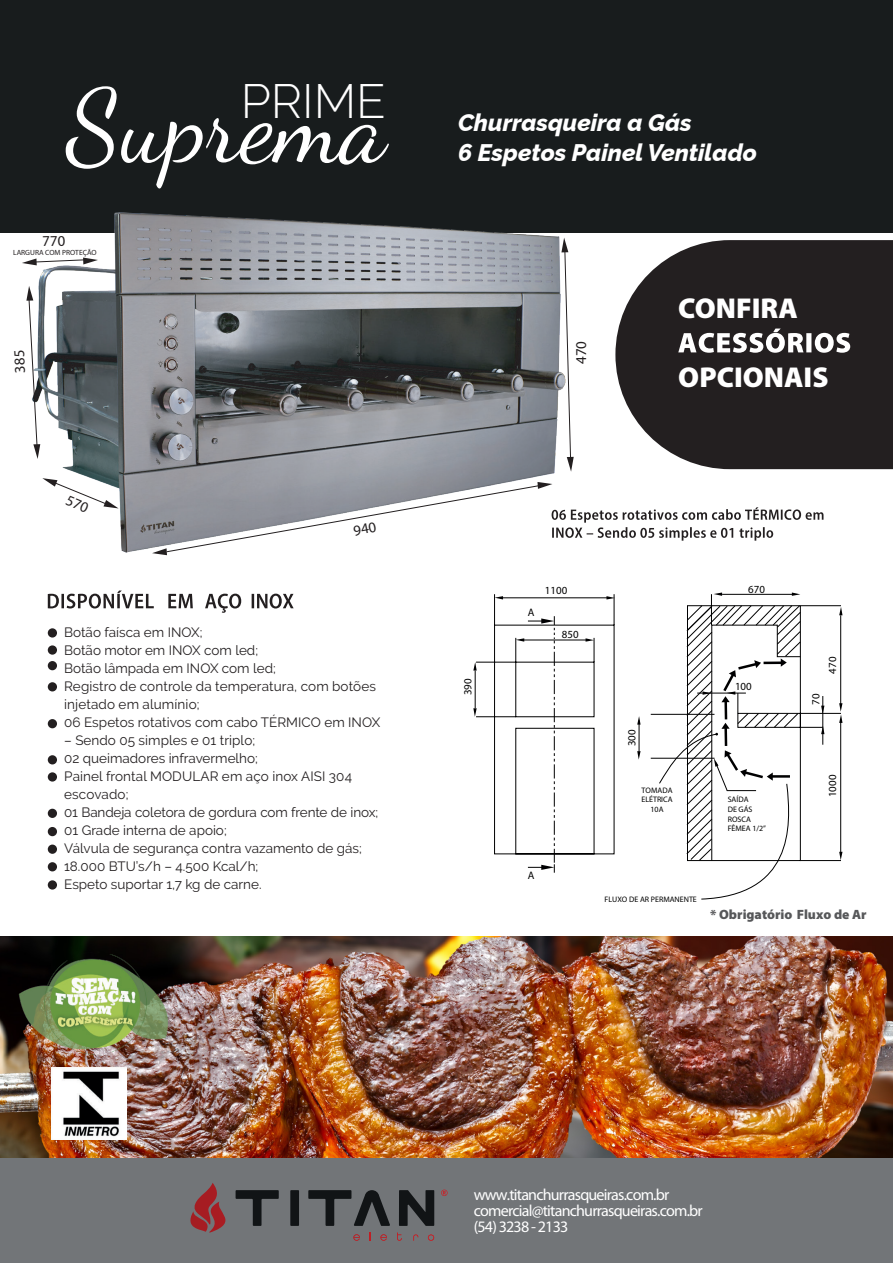
<style>
.page{position:relative;width:893px;height:1263px;background:#fff}
.page>*{position:absolute;margin:0;border:0;box-sizing:border-box;transform-origin:0 0}
.t1{font:102.15px "Dancing Script";color:#fff}
.t2{font:300 48.3px "Raleway";color:#fff}
.t3{font:900 28.8px "Myriad Pro";color:#fff}
.t4{font:italic 800 24px/30px "Raleway";color:#fff}
.t5{font:16.05px/16px "Myriad Pro";letter-spacing:-.05em;color:#fff}
.t6{font:15px "Myriad Pro";color:#231f20}
.t7{font:13.5px/18px "Raleway";color:#231f20}
.t8{font:900 13.5px "Myriad Pro";color:#57585a}
.t9{font:10.95px "Myriad Pro";color:#000001}
.t10{font:7.95px/9.6px "Myriad Pro";color:#000001}
.t11{font:7.5px "Myriad Pro";letter-spacing:-.005em;color:#231f20}
</style>
<div class="page">
<div style="left:0;top:0;width:893px;height:233px;background:#181c1d"></div>
<img style="left:0;top:936px;width:893px;height:223px">
<div style="left:0;top:1159px;width:893px;height:104px;background:#727578"></div>
<img style="left:13px;top:936px;width:164px;height:146px">
<svg style="left:48px;top:590px;width:106px;height:18px"></svg>
<svg style="left:168px;top:594px;width:25px;height:14px"></svg>
<svg style="left:205px;top:594px;width:89px;height:19px"></svg>
<svg style="left:615px;top:240px;width:278px;height:229px;background:#383435"></svg>
<svg style="left:678px;top:329px;width:172px;height:24px"></svg>
<svg style="left:399px;top:1190px;width:35px;height:36px"></svg>
<div style="left:290px;top:1190px;width:9px;height:36px;background:#111416"></div>
<svg style="left:190px;top:1183px;width:89px;height:50px"></svg>
<svg style="left:308px;top:1190px;width:82px;height:36px"></svg>
<svg style="left:441px;top:1189px;width:7px;height:7px"></svg>
<svg style="left:353px;top:1234px;width:7px;height:7px"></svg>
<svg style="left:380px;top:1234px;width:7px;height:7px"></svg>
<svg style="left:397px;top:1232px;width:5px;height:9px"></svg>
<svg style="left:413px;top:1234px;width:5px;height:7px"></svg>
<svg style="left:428px;top:1234px;width:6px;height:7px"></svg>
<img style="left:51px;top:1068px;width:75px;height:72px">
<img style="left:34px;top:212px;width:527px;height:344px">
<div style="left:48px;top:628px;width:9px;height:9px;background:#231f20;border-radius:50%"></div>
<div style="left:48px;top:645px;width:9px;height:10px;background:#231f20;border-radius:50%"></div>
<div style="left:48px;top:661px;width:9px;height:9px;background:#231f20;border-radius:50%"></div>
<div style="left:48px;top:682px;width:9px;height:9px;background:#231f20;border-radius:50%"></div>
<div style="left:48px;top:719px;width:9px;height:9px;background:#231f20;border-radius:50%"></div>
<div style="left:48px;top:755px;width:9px;height:9px;background:#231f20;border-radius:50%"></div>
<div style="left:48px;top:772px;width:9px;height:9px;background:#231f20;border-radius:50%"></div>
<div style="left:48px;top:880px;width:9px;height:9px;background:#231f20;border-radius:50%"></div>
<div style="left:48px;top:827px;width:9px;height:9px;background:#231f20;border-radius:50%"></div>
<div style="left:48px;top:844px;width:9px;height:10px;background:#231f20;border-radius:50%"></div>
<div style="left:48px;top:862px;width:9px;height:9px;background:#231f20;border-radius:50%"></div>
<div style="left:48px;top:809px;width:9px;height:9px;background:#231f20;border-radius:50%"></div>
<svg style="left:476px;top:593px;width:316px;height:262px"></svg>
<svg style="left:637px;top:716px;width:4px;height:9px"></svg>
<svg style="left:637px;top:751px;width:4px;height:9px"></svg>
<hr style="left:475px;top:670px;width:1px;height:38px;background:#000001">
<svg style="left:473px;top:662px;width:4px;height:8px"></svg>
<svg style="left:473px;top:708px;width:4px;height:9px"></svg>
<svg style="left:606px;top:596px;width:9px;height:3px"></svg>
<svg style="left:495px;top:596px;width:8px;height:3px"></svg>
<svg style="left:586px;top:638px;width:8px;height:4px"></svg>
<svg style="left:516px;top:618px;width:39px;height:255px"></svg>
<hr style="left:711px;top:594px;width:1px;height:31px;background:#000001">
<hr style="left:651px;top:714px;width:63px;height:1px;background:#000001">
<hr style="left:651px;top:758px;width:63px;height:1px;background:#000001">
<hr style="left:722px;top:594px;width:72px;height:1px;background:#000001">
<svg style="left:792px;top:592px;width:8px;height:4px"></svg>
<svg style="left:714px;top:592px;width:8px;height:4px"></svg>
<hr style="left:840px;top:615px;width:1px;height:91px;background:#000001">
<svg style="left:839px;top:607px;width:3px;height:8px"></svg>
<hr style="left:840px;top:720px;width:1px;height:134px;background:#000001">
<svg style="left:839px;top:852px;width:3px;height:8px"></svg>
<svg style="left:839px;top:703px;width:3px;height:20px"></svg>
<hr style="left:800px;top:605px;width:41px;height:1px;background:#000001">
<hr style="left:800px;top:713px;width:41px;height:1px;background:#000001">
<hr style="left:800px;top:860px;width:41px;height:1px;background:#000001">
<svg style="left:659px;top:605px;width:165px;height:294px"></svg>
<svg style="left:22px;top:258px;width:76px;height:7px"></svg>
<svg style="left:561px;top:238px;width:13px;height:234px"></svg>
<svg style="left:43px;top:236px;width:22px;height:10px"></svg>
<svg style="left:26px;top:286px;width:14px;height:173px"></svg>
<svg style="left:42px;top:478px;width:77px;height:35px"></svg>
<svg style="left:152px;top:482px;width:671px;height:73px"></svg>
<h2 class="t2" style="left:241px;top:62px;width:146px">PRIME</h2>
<h1 class="t1" style="left:66px;top:48px;width:321px">Suprema</h1>
<p class="t11" style="left:13px;top:248px;width:85px">LARGURA COM PROTEÇÃO</p>
<h3 class="t4" style="left:458px;top:105px;width:300px">Churrasqueira a Gás<br>6 Espetos Painel Ventilado</h3>
<p class="t6" style="left:572px;top:364px;width:25px;rotate:-90deg">470</p>
<h3 class="t3" style="left:678px;top:289px;width:121px">CONFIRA</h3>
<h3 class="t3" style="left:678px;top:358px;width:152px">OPCIONAIS</h3>
<p class="t7" style="left:64px;top:623px;width:318px">Botão faísca em INOX;<br>Botão motor em INOX com led;<br>Botão lâmpada em INOX com led;<br>Registro de controle da temperatura, com botões injetado em alumínio;<br>06 Espetos rotativos com cabo TÉRMICO em INOX</p>
<p class="t7" style="left:64px;top:731px;width:315px">– Sendo 05 simples e 01 triplo;<br>02 queimadores infravermelho;<br>Painel frontal MODULAR em aço inox AISI 304 escovado;<br>01 Bandeja coletora de gordura com frente de inox; 01 Grade interna de apoio;<br>Válvula de segurança contra vazamento de gás; 18.000 BTU’s/h – 4.500 Kcal/h;<br>Espeto suportar 1,7 kg de carne.</p>
<p class="t9" style="left:461px;top:695px;width:18px;rotate:-90deg">390</p>
<p class="t9" style="left:528px;top:606px;width:8px">A</p>
<p class="t9" style="left:545px;top:584px;width:24px">1100</p>
<p class="t9" style="left:562px;top:627px;width:18px">850</p>
<p class="t9" style="left:528px;top:869px;width:8px">A</p>
<p class="t9" style="left:625px;top:746px;width:18px;rotate:-90deg">300</p>
<p class="t10" style="left:641px;top:785px;width:33px;text-align:center">TOMADA<br>ELÉTRICA<br>10A</p>
<p class="t9" style="left:748px;top:582px;width:18px">670</p>
<p class="t9" style="left:735px;top:680px;width:18px">100</p>
<p class="t10" style="left:728px;top:795px;width:40px">SAÍDA<br>DE GÁS<br>ROSCA<br>FÊMEA 1/2”</p>
<p class="t9" style="left:809px;top:705px;width:13px;rotate:-90deg">70</p>
<p class="t9" style="left:826px;top:674px;width:18px;rotate:-90deg">470</p>
<p class="t9" style="left:826px;top:797px;width:24px;rotate:-90deg">1000</p>
<p class="t10" style="left:605px;top:895px;width:94px">FLUXO DE AR PERMANENTE</p>
<p class="t8" style="left:710px;top:905px;width:158px">* Obrigatório Fluxo de Ar</p>
<p class="t5" style="left:474px;top:1186px;width:230px">www.titanchurrasqueiras.com.br comercial@titanchurrasqueiras.com.br (54) 3238 - 2133</p>
</div>
